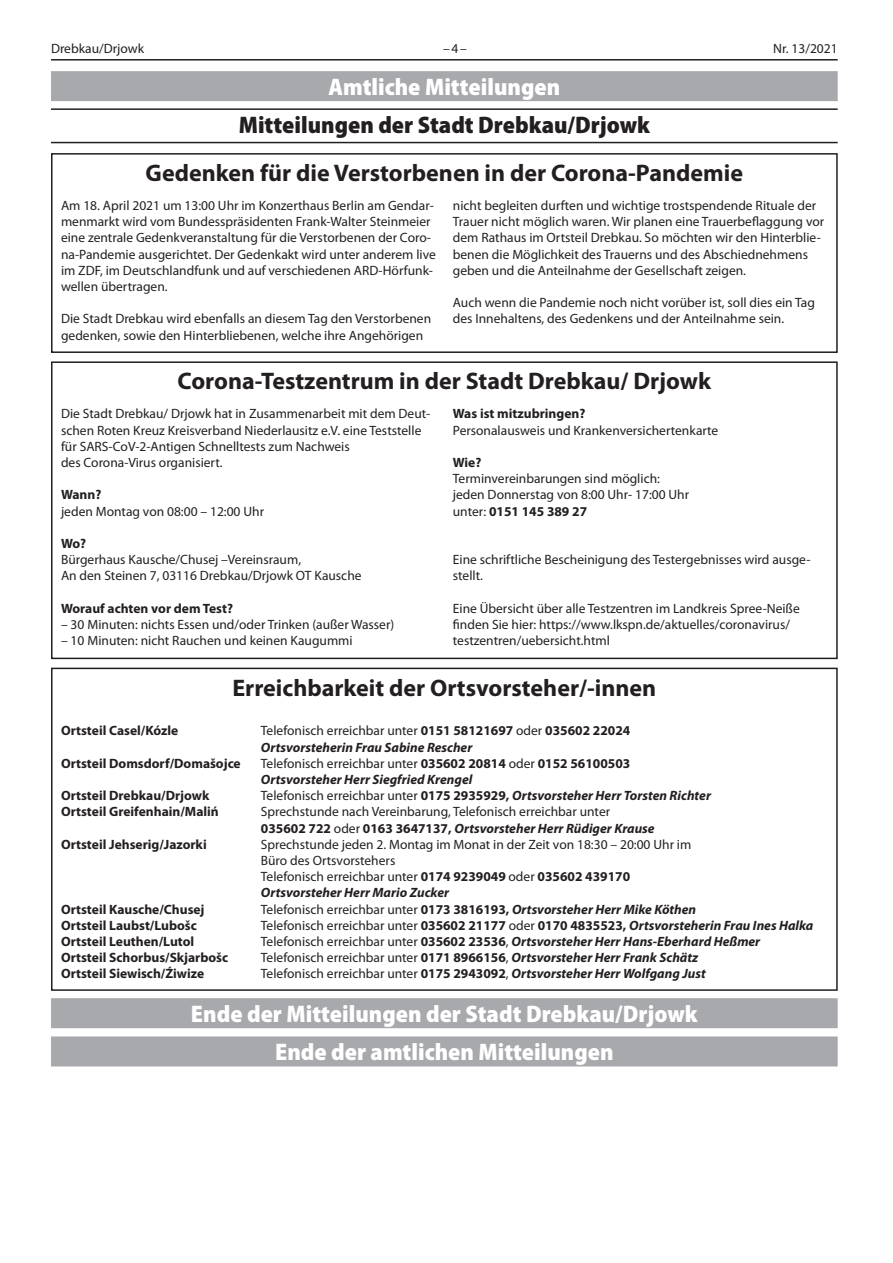
<style>
.page{position:relative;width:893px;height:1263px;background:#fff}
.page>*{position:absolute;margin:0;border:0;box-sizing:border-box;transform-origin:0 0}
.t1{font:700 24px "Myriad Pro";color:#231f20}
.t2{font:900 semi-condensed 24px/38.2px "Myriad Pro";color:#fff;text-align:center}
.t3{font:900 semi-condensed 24px "Myriad Pro";color:#231f20}
.t4{font:13.5px/16.2px "Myriad Pro";color:#231f20}
.t5{font:italic 700 13.5px/16.2px "Myriad Pro";color:#231f20}
.t6{font:700 13.5px "Myriad Pro";color:#231f20}
.s1{font-weight:700}
.s2{font-weight:400;font-style:normal}
.s3{font-style:normal}
.s4{font-weight:700;font-style:italic}
</style>
<div class="page">
<hr style="left:51px;top:59px;width:787px;height:2px;background:#231f20">
<div style="left:51px;top:998px;width:787px;height:30px;background:#a8a9ad"></div>
<div style="left:51px;top:1036px;width:787px;height:30px;background:#a8a9ad"></div>
<div style="left:51px;top:668px;width:787px;height:323px;border:2px solid #231f20"></div>
<div style="left:51px;top:71px;width:787px;height:30px;background:#a8a9ad"></div>
<hr style="left:51px;top:108px;width:787px;height:2px;background:#231f20">
<hr style="left:51px;top:142px;width:787px;height:1px;background:#231f20">
<div style="left:51px;top:153px;width:787px;height:200px;border:2px solid #231f20"></div>
<div style="left:51px;top:361px;width:787px;height:298px;border:2px solid #231f20"></div>
<p class="t4" style="left:51px;top:40px;width:95px">Drebkau/Drjowk</p>
<p class="t4" style="left:443px;top:40px;width:25px">–4–</p>
<p class="t4" style="left:773px;top:40px;width:66px">Nr. 13/2021</p>
<h1 class="t2" style="left:329px;top:66px;width:233px">Amtliche Mitteilungen</h1>
<h1 class="t3" style="left:239px;top:109px;width:413px">Mitteilungen der Stadt Drebkau/Drjowk</h1>
<h1 class="t1" style="left:146px;top:157px;width:599px">Gedenken für die Verstorbenen in der Corona-Pandemie</h1>
<p class="t4" style="left:61px;top:197px;width:376px">Am 18. April 2021 um 13:00 Uhr im Konzerthaus Berlin am Gendar&shy;menmarkt wird vom Bundesspräsidenten Frank-Walter Steinmeier eine zentrale Gedenkveranstaltung für die Verstorbenen der Coro&shy;na-Pandemie ausgerichtet. Der Gedenkakt wird unter anderem live im ZDF, im Deutschlandfunk und auf verschiedenen ARD-Hörfunk&shy;wellen übertragen.</p>
<p class="t4" style="left:61px;top:311px;width:372px">Die Stadt Drebkau wird ebenfalls an diesem Tag den Verstorbenen gedenken, sowie den Hinterbliebenen, welche ihre Angehörigen</p>
<p class="t4" style="left:453px;top:197px;width:373px">nicht begleiten durften und wichtige trostspendende Rituale der Trauer nicht möglich waren. Wir planen eine Trauerbeflaggung vor dem Rathaus im Ortsteil Drebkau. So möchten wir den Hinterblie&shy;benen die Möglichkeit des Trauerns und des Abschiednehmens geben und die Anteilnahme der Gesellschaft zeigen.</p>
<p class="t4" style="left:453px;top:294px;width:364px">Auch wenn die Pandemie noch nicht vorüber ist, soll dies ein Tag des Innehaltens, des Gedenkens und der Anteilnahme sein.</p>
<h1 class="t1" style="left:178px;top:366px;width:535px">Corona-Testzentrum in der Stadt Drebkau/ Drjowk</h1>
<p class="t4" style="left:61px;top:406px;width:371px">Die Stadt Drebkau/ Drjowk hat in Zusammenarbeit mit dem Deut&shy;schen Roten Kreuz Kreisverband Niederlausitz e.V. eine Teststelle für SARS-CoV-2-Antigen Schnelltests zum Nachweis<br>des Corona-Virus organisiert.</p>
<p class="t6" style="left:61px;top:486px;width:42px">Wann?</p>
<p class="t4" style="left:61px;top:503px;width:205px">jeden Montag von 08:00 – 12:00 Uhr</p>
<p class="t6" style="left:61px;top:535px;width:27px">Wo?</p>
<p class="t4" style="left:61px;top:551px;width:302px">Bürgerhaus Kausche/Chusej –Vereinsraum,<br>An den Steinen 7, 03116 Drebkau/Drjowk OT Kausche</p>
<p class="t6" style="left:61px;top:599px;width:174px">Worauf achten vor dem Test?</p>
<p class="t4" style="left:61px;top:616px;width:335px">– 30 Minuten: nichts Essen und/oder Trinken (außer Wasser)</p>
<p class="t4" style="left:61px;top:632px;width:293px">– 10 Minuten: nicht Rauchen und keinen Kaugummi</p>
<p class="t6" style="left:453px;top:405px;width:134px">Was ist mitzubringen?</p>
<p class="t4" style="left:453px;top:422px;width:267px">Personalausweis und Krankenversichertenkarte</p>
<p class="t6" style="left:453px;top:454px;width:30px">Wie?</p>
<p class="t4" style="left:453px;top:470px;width:238px">Terminvereinbarungen sind möglich: jeden Donnerstag von 8:00 Uhr- 17:00 Uhr unter: <span class="s1">0151 145 389 27</span></p>
<p class="t4" style="left:453px;top:551px;width:359px">Eine schriftliche Bescheinigung des Testergebnisses wird ausge&shy;stellt.</p>
<p class="t4" style="left:453px;top:600px;width:348px">Eine Übersicht über alle Testzentren im Landkreis Spree-Neiße finden Sie hier: https://www.lkspn.de/aktuelles/coronavirus/ testzentren/uebersicht.html</p>
<h1 class="t1" style="left:232px;top:672px;width:425px">Erreichbarkeit der Ortsvorsteher/-innen</h1>
<p class="t6" style="left:61px;top:722px;width:119px">Ortsteil Casel/Kózle</p>
<p class="t5" style="left:261px;top:722px;width:371px"><span class="s2">Telefonisch erreichbar unter</span> <span class="s3">0151 58121697</span> <span class="s2">oder</span> <span class="s3">035602 22024<br></span>Ortsvorsteherin Frau Sabine Rescher</p>
<p class="t6" style="left:61px;top:754px;width:181px">Ortsteil Domsdorf/Domašojce</p>
<p class="t5" style="left:261px;top:755px;width:371px"><span class="s2">Telefonisch erreichbar unter</span> <span class="s3">035602 20814</span> <span class="s2">oder</span> <span class="s3">0152 56100503<br></span>Ortsvorsteher Herr Siegfried Krengel</p>
<p class="t6" style="left:61px;top:787px;width:150px">Ortsteil Drebkau/Drjowk</p>
<p class="t5" style="left:261px;top:787px;width:452px"><span class="s2">Telefonisch erreichbar unter</span> <span class="s3">0175 2935929,</span> Ortsvorsteher Herr Torsten Richter</p>
<p class="t6" style="left:61px;top:803px;width:159px">Ortsteil Greifenhain/Maliń</p>
<p class="t4" style="left:261px;top:803px;width:395px">Sprechstunde nach Vereinbarung, Telefonisch erreichbar unter<br><span class="s1">035602 722</span> oder <span class="s1">0163 3647137,</span> <span class="s4">Ortsvorsteher Herr Rüdiger Krause</span></p>
<p class="t6" style="left:61px;top:835px;width:147px">Ortsteil Jehserig/Jazorki</p>
<p class="t4" style="left:261px;top:836px;width:432px">Sprechstunde jeden 2. Montag im Monat in der Zeit von 18:30 – 20:00 Uhr im Büro des Ortsvorstehers<br>Telefonisch erreichbar unter <span class="s1">0174 9239049</span> oder <span class="s1">035602 439170<br></span><span class="s4">Ortsvorsteher Herr Mario Zucker</span></p>
<p class="t6" style="left:61px;top:900px;width:145px">Ortsteil Kausche/Chusej</p>
<p class="t5" style="left:261px;top:900px;width:437px"><span class="s2">Telefonisch erreichbar unter</span> <span class="s3">0173 3816193,</span> Ortsvorsteher Herr Mike Köthen</p>
<p class="t6" style="left:61px;top:916px;width:137px">Ortsteil Laubst/Lubošc</p>
<p class="t4" style="left:261px;top:917px;width:554px">Telefonisch erreichbar unter <span class="s1">035602 21177</span> oder <span class="s1">0170 4835523,</span> <span class="s4">Ortsvorsteherin Frau Ines Halka</span></p>
<p class="t6" style="left:61px;top:933px;width:135px">Ortsteil Leuthen/Lutol</p>
<p class="t5" style="left:261px;top:933px;width:501px"><span class="s2">Telefonisch erreichbar unter</span> <span class="s3">035602 23536</span><span class="s2">,</span> Ortsvorsteher Herr Hans-Eberhard Heßmer</p>
<p class="t6" style="left:61px;top:949px;width:169px">Ortsteil Schorbus/Skjarbošc</p>
<p class="t5" style="left:261px;top:949px;width:439px"><span class="s2">Telefonisch erreichbar unter</span> <span class="s3">0171 8966156</span><span class="s2">,</span> Ortsvorsteher Herr Frank Schätz</p>
<p class="t6" style="left:61px;top:965px;width:145px">Ortsteil Siewisch/Źiwize</p>
<p class="t5" style="left:261px;top:965px;width:446px"><span class="s2">Telefonisch erreichbar unter</span> <span class="s3">0175 2943092</span><span class="s2">,</span> Ortsvorsteher Herr Wolfgang Just</p>
<h1 class="t2" style="left:191px;top:993px;width:508px">Ende der Mitteilungen der Stadt Drebkau/Drjowk<br>Ende der amtlichen Mitteilungen</h1>
</div>
